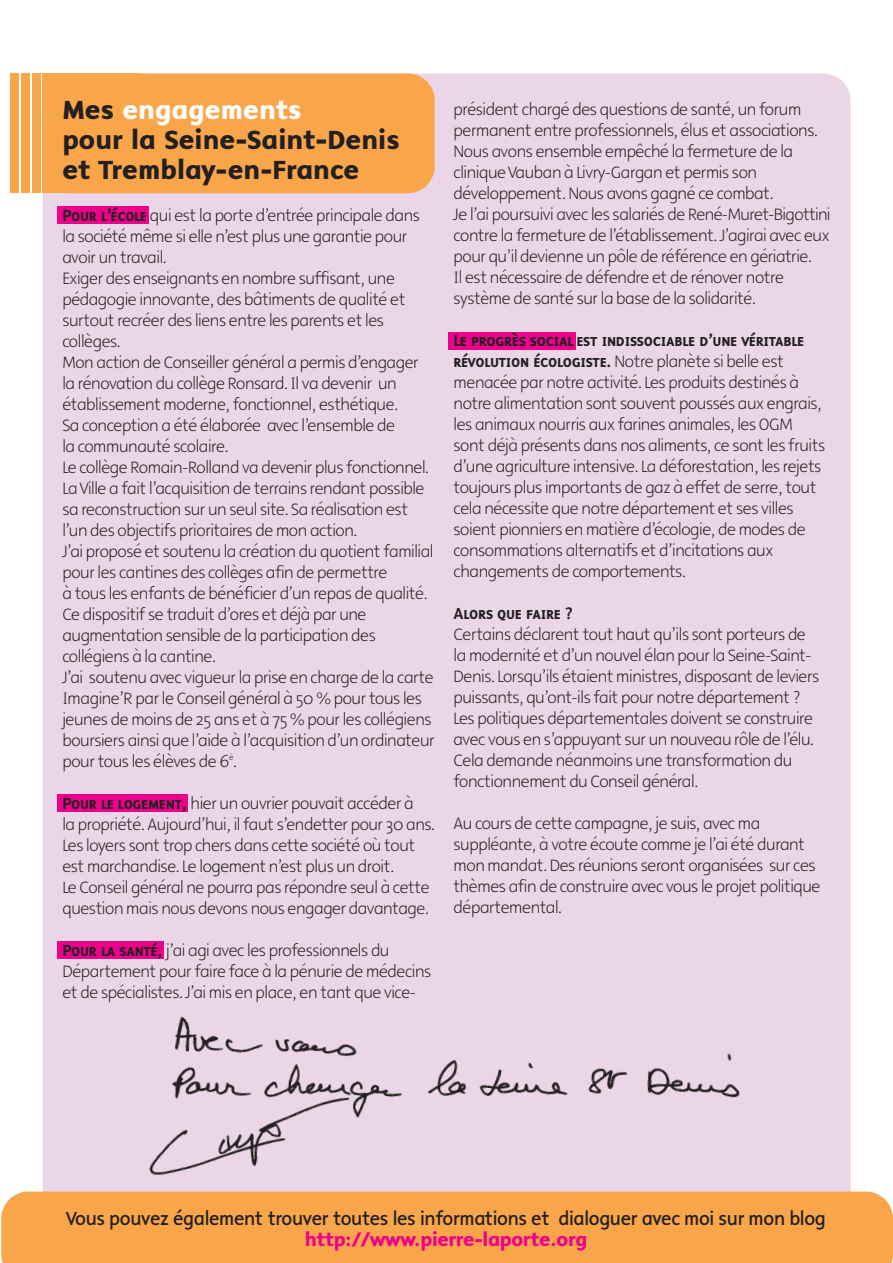
<style>
.page{position:relative;width:893px;height:1263px;background:#fff}
.page>*{position:absolute;margin:0;border:0;box-sizing:border-box;transform-origin:0 0}
.t1{font:700 27px/30px "Malcom";color:#231f20}
.t2{font:19.5px "Malcom";letter-spacing:-.02em;color:#231f20}
.t3{font:700 19.5px "Malcom";letter-spacing:-.02em;color:#ed028c}
.t4{font:300 16.5px/21px "Malcom";letter-spacing:-.02em;color:#231f20}
.t5{font:500 16.5px "Malcom Expert";letter-spacing:-.02em;color:#231f20}
.s1{color:#fff}
.s2{font-family:"Malcom Expert";font-weight:500}
</style>
<div class="page">
<div style="left:43px;top:74px;width:807px;height:1146px;background:#ead6e7;border-radius:27px"></div>
<div style="left:43px;top:74px;width:392px;height:119px;background:#f9a64a;border-radius:27px"></div>
<div style="left:43px;top:74px;width:98px;height:119px;background:#f9a64a"></div>
<div style="left:32px;top:74px;width:8px;height:119px;background:#f9a64a"></div>
<div style="left:21px;top:74px;width:9px;height:119px;background:#f9a64a"></div>
<div style="left:10px;top:74px;width:8px;height:119px;background:#f9a64a"></div>
<img style="left:149px;top:1016px;width:591px;height:160px">
<div style="left:449px;top:332px;width:127px;height:17px;background:#ed028c"></div>
<div style="left:57px;top:206px;width:92px;height:18px;background:#ed028c"></div>
<div style="left:57px;top:794px;width:131px;height:18px;background:#ed028c"></div>
<div style="left:57px;top:941px;width:107px;height:18px;background:#ed028c"></div>
<div style="left:1px;top:1191px;width:892px;height:72px;background:#f9a64a"></div>
<h1 class="t1" style="left:62px;top:94px;width:339px">Mes <span class="s1">engagements<br></span>pour la Seine-Saint-Denis et Tremblay-en-France</h1>
<p class="t4" style="left:62px;top:204px;width:374px"><span class="s2">Pour l’école</span> qui est la porte d’entrée principale dans la société même si elle n’est plus une garantie pour avoir un travail.<br>Exiger des enseignants en nombre suffisant,une pédagogie innovante,des bâtiments de qualité et surtout recréer des liens entre les parents et les collèges.<br>Mon action de Conseiller général a permis d’engager la rénovation du collège Ronsard.Il va devenir un établissement moderne,fonctionnel,esthétique.<br>Sa conception a été élaborée avec l’ensemble de<br>la communauté scolaire.<br>Le collège Romain-Rolland va devenir plus fonctionnel.<br>La Ville a fait l’acquisition de terrains rendant possible sa reconstruction sur un seul site. Sa réalisation est l’un des objectifs prioritaires de mon action.<br>J’ai proposé et soutenu la création du quotient familial pour les cantines des collèges afin de permettre<br>à tous les enfants de bénéficier d’un repas de qualité.<br>Ce dispositif se traduit d’ores et déjà par une augmentation sensible de la participation des collégiens à la cantine.<br>J’ai soutenu avec vigueur la prise en charge de la carte Imagine’R par le Conseil général à 50 % pour tous les jeunes de moins de 25 ans et à 75 % pour les collégiens boursiers ainsi que l’aide à l’acquisition d’un ordinateur pour tous les élèves de 6<sup>è</sup>.</p>
<p class="t4" style="left:62px;top:792px;width:375px"><span class="s2">Pour le logement,</span> hier un ouvrier pouvait accéder à<br>la propriété.Aujourd’hui,il faut s’endetter pour 30 ans.<br>Les loyers sont trop chers dans cette société où tout est marchandise.Le logement n’est plus un droit.<br>Le Conseil général ne pourra pas répondre seul à cette question mais nous devons nous engager davantage.</p>
<p class="t4" style="left:62px;top:939px;width:370px"><span class="s2">Pour la santé,</span> j’ai agi avec les professionnels du<br>Département pour faire face à la pénurie de médecins et de spécialistes.J’ai mis en place,en tant que vice-</p>
<p class="t4" style="left:454px;top:99px;width:378px">président chargé des questions de santé,un forum permanent entre professionnels,élus et associations.<br>Nous avons ensemble empêché la fermeture de la clinique Vauban à Livry-Gargan et permis son développement.Nous avons gagné ce combat.<br>Je l’ai poursuivi avec les salariés de René-Muret-Bigottini contre la fermeture de l’établissement.J’agirai avec eux pour qu’il devienne un pôle de référence en gériatrie.<br>Il est nécessaire de défendre et de rénover notre système de santé sur la base de la solidarité.</p>
<p class="t5" style="left:454px;top:331px;width:352px">Le progrès social est indissociable d’une véritable</p>
<p class="t4" style="left:454px;top:351px;width:373px"><span class="s2">révolution écologiste.</span> Notre planète si belle est menacée par notre activité.Les produits destinés à notre alimentation sont souvent poussés aux engrais, les animaux nourris aux farines animales,les OGM sont déjà présents dans nos aliments, ce sont les fruits d’une agriculture intensive.La déforestation,les rejets toujours plus importants de gaz à effet de serre,tout cela nécessite que notre département et ses villes soient pionniers en matière d’écologie,de modes de consommations alternatifs et d’incitations aux changements de comportements.</p>
<p class="t5" style="left:454px;top:604px;width:122px">Alors que faire ?</p>
<p class="t4" style="left:454px;top:624px;width:367px">Certains déclarent tout haut qu’ils sont porteurs de la modernité et d’un nouvel élan pour la Seine-Saint-Denis.Lorsqu’ils étaient ministres,disposant de leviers puissants,qu’ont-ils fait pour notre département ?<br>Les politiques départementales doivent se construire avec vous en s’appuyant sur un nouveau rôle de l’élu.<br>Cela demande néanmoins une transformation du fonctionnement du Conseil général.</p>
<p class="t4" style="left:454px;top:813px;width:368px">Au cours de cette campagne,je suis,avec ma suppléante,à votre écoute comme je l’ai été durant mon mandat.Des réunions seront organisées sur ces thèmes afin de construire avec vous le projet politique départemental.</p>
<p class="t2" style="left:66px;top:1207px;width:761px">Vous pouvez également trouver toutes les informations et dialoguer avec moi sur mon blog</p>
<p class="t3" style="left:305px;top:1228px;width:284px">http://www.pierre-laporte.org</p>
</div>
